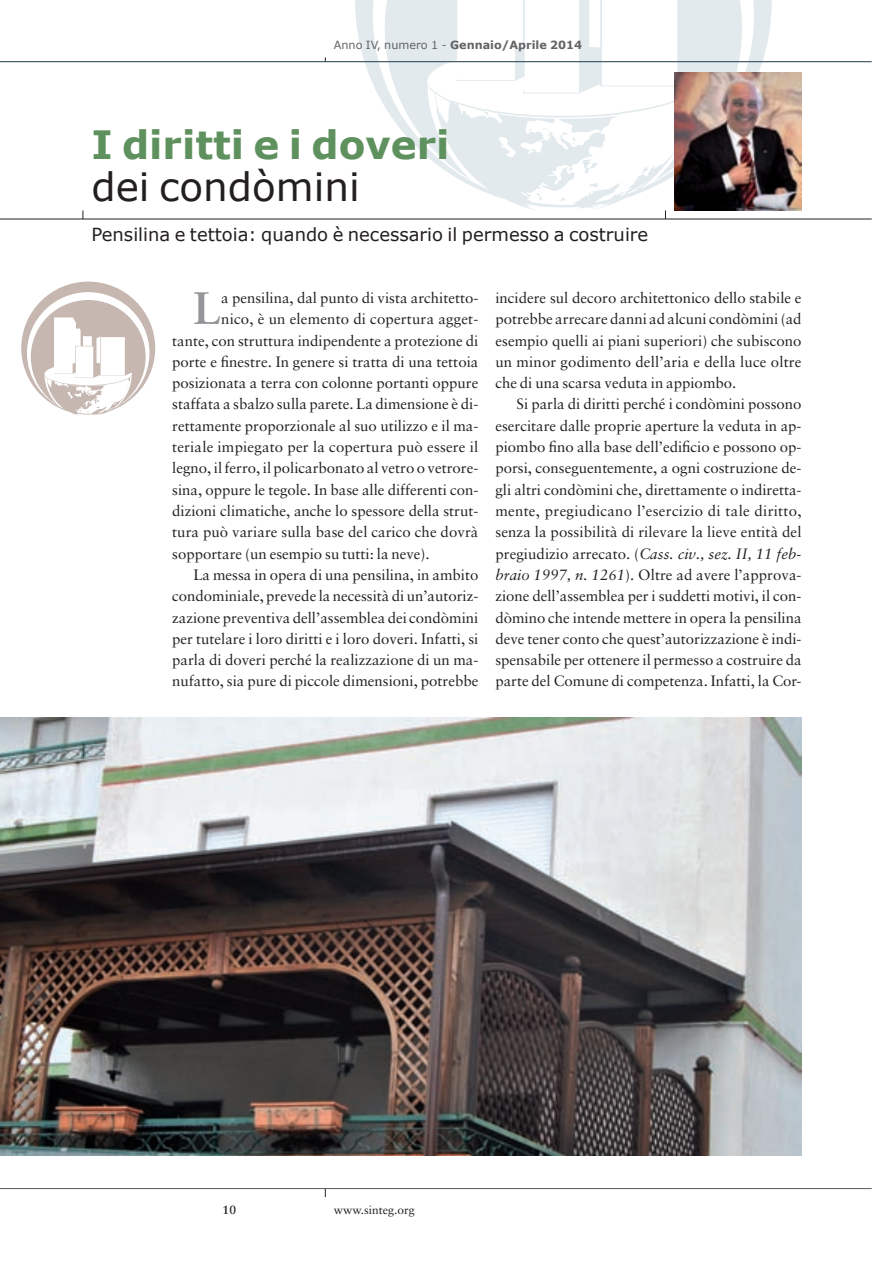
<style>
.page{position:relative;width:893px;height:1263px;background:#fff}
.page>*{position:absolute;margin:0;border:0;box-sizing:border-box;transform-origin:0 0}
.t1{font:700 45.45px "Sabon";color:#939598}
.t2{font:700 39px "Verdana";color:#5e915d}
.t3{font:39px "Verdana";color:#231f20}
.t4{font:18px "Verdana";color:#231f20}
.t5{font:15px/21.3px "Sabon";color:#231f20;text-align:justify}
.t6{font:12px "Sabon";color:#231f20}
.t7{font:700 12px "Sabon";color:#231f20}
.t8{font:700 11.25px "Verdana";color:#636366}
.s1{font-weight:400}
.s2{font-style:italic}
</style>
<div class="page">
<svg style="left:355px;top:0;width:417px;height:210px"></svg>
<svg style="left:21px;top:282px;width:134px;height:133px"></svg>
<img style="left:0;top:717px;width:801px;height:438px">
<img style="left:674px;top:72px;width:127px;height:138px">
<hr style="left:0;top:1188px;width:872px;height:1px;background:#5a5a5d">
<hr style="left:0;top:61px;width:872px;height:1px;background:#38505b">
<hr style="left:0;top:219px;width:872px;height:1px;background:#231f20">
<p class="t8" style="left:334px;top:38px;width:250px"><span class="s1">Anno IV, numero 1 -</span> Gennaio/Aprile 2014</p>
<h2 class="t2" style="left:91px;top:120px;width:360px">I diritti e i doveri</h2>
<h2 class="t3" style="left:91px;top:162px;width:270px">dei condòmini</h2>
<p class="t4" style="left:91px;top:223px;width:558px">Pensilina e tettoia: quando è necessario il permesso a costruire</p>
<h1 class="t1" style="left:193px;top:289px;width:29px">L</h1>
<p class="t5" style="left:221px;top:288px;width:259px">a pensilina, dal punto di vista architetto-</p>
<p class="t5" style="left:221px;top:310px;width:259px">nico, è un elemento di copertura agget-</p>
<p class="t5" style="left:172px;top:331px;width:308px">tante, con struttura indipendente a protezione di</p>
<p class="t5" style="left:172px;top:352px;width:308px">porte e finestre. In genere si tratta di una tettoia</p>
<p class="t5" style="left:172px;top:374px;width:308px">posizionata a terra con colonne portanti oppure</p>
<p class="t5" style="left:172px;top:395px;width:308px">staffata a sbalzo sulla parete. La dimensione è di-</p>
<p class="t5" style="left:172px;top:416px;width:308px">rettamente proporzionale al suo utilizzo e il ma-</p>
<p class="t5" style="left:172px;top:437px;width:308px">teriale impiegato per la copertura può essere il</p>
<p class="t5" style="left:172px;top:459px;width:308px">legno, il ferro, il policarbonato al vetro o vetrore-</p>
<p class="t5" style="left:172px;top:480px;width:308px">sina, oppure le tegole. In base alle differenti con-</p>
<p class="t5" style="left:172px;top:501px;width:308px">dizioni climatiche, anche lo spessore della strut-</p>
<p class="t5" style="left:172px;top:523px;width:308px">tura può variare sulla base del carico che dovrà</p>
<p class="t5" style="left:172px;top:544px;width:259px">sopportare (un esempio su tutti: la neve).</p>
<p class="t5" style="left:193px;top:565px;width:286px">La messa in opera di una pensilina, in ambito</p>
<p class="t5" style="left:172px;top:587px;width:308px">condominiale, prevede la necessità di un’autoriz-</p>
<p class="t5" style="left:172px;top:608px;width:308px">zazione preventiva dell’assemblea dei condòmini</p>
<p class="t5" style="left:172px;top:629px;width:308px">per tutelare i loro diritti e i loro doveri. Infatti, si</p>
<p class="t5" style="left:172px;top:650px;width:308px">parla di doveri perché la realizzazione di un ma-</p>
<p class="t5" style="left:172px;top:672px;width:308px">nufatto, sia pure di piccole dimensioni, potrebbe</p>
<p class="t5" style="left:495px;top:288px;width:308px">incidere sul decoro architettonico dello stabile e potrebbe arrecare danni ad alcuni condòmini (ad esempio quelli ai piani superiori) che subiscono un minor godimento dell’aria e della luce oltre che di una scarsa veduta in appiombo.</p>
<p class="t5" style="left:495px;top:395px;width:308px;text-indent:21px">Si parla di diritti perché i condòmini possono esercitare dalle proprie aperture la veduta in ap&shy;piombo fino alla base dell’edificio e possono op&shy;porsi, conseguentemente, a ogni costruzione de&shy;gli altri condòmini che, direttamente o indiretta&shy;mente, pregiudicano l’esercizio di tale diritto, senza la possibilità di rilevare la lieve entità del pregiudizio arrecato. (<span class="s2">Cass. civ., sez. II, 11 feb&shy;braio 1997, n. 1261</span>). Oltre ad avere l’approva&shy;zione dell’assemblea per i suddetti motivi, il con&shy;dòmino che intende mettere in opera la pensilina deve tener conto che quest’autorizzazione è indi&shy;spensabile per ottenere il permesso a costruire da parte del Comune di competenza. Infatti, la Cor-</p>
<p class="t7" style="left:223px;top:1205px;width:15px">10</p>
<p class="t6" style="left:334px;top:1205px;width:82px">www.sinteg.org</p>
</div>
